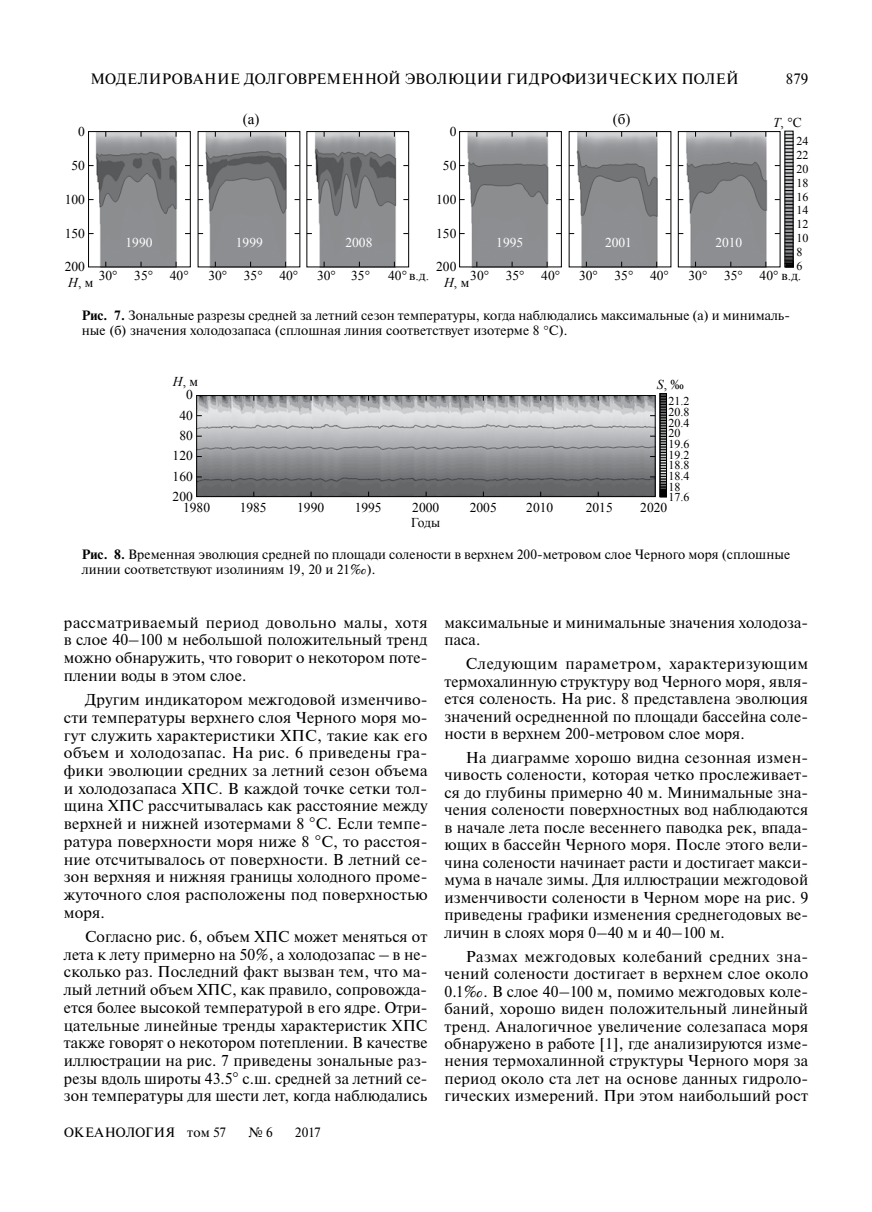
<style>
.page{position:relative;width:872px;height:1212px;background:#fff}
.page>*{position:absolute;margin:0;border:0;box-sizing:border-box;transform-origin:0 0}
.t1{font:15.75px/17.7px "Newton";color:#000;text-align:justify}
.t2{font:15px "Newton";letter-spacing:.015em;color:#000}
.t3{font:15px "Times New Roman";color:#000}
.t4{font:13.5px/15px "Newton";color:#000}
.t5{font:13.5px/20.2px "Times New Roman";color:#000;text-align:right}
.t6{font:13.5px "Times New Roman";color:#fff}
.t7{font:12px/14px "Times New Roman";color:#000;text-align:justify}
.s1{font-style:italic}
.s2{font-weight:700}
</style>
<div class="page">
<img style="left:95px;top:132px;width:302px;height:135px">
<img style="left:464px;top:132px;width:327px;height:135px">
<div style="left:784px;top:131px;width:9px;height:136px;border:1px solid #000"></div>
<div style="left:88px;top:131px;width:103px;height:136px;border:1px solid #000"></div>
<div style="left:306px;top:131px;width:103px;height:136px;border:1px solid #000"></div>
<div style="left:459px;top:131px;width:103px;height:136px;border:1px solid #000"></div>
<div style="left:678px;top:131px;width:102px;height:136px;border:1px solid #000"></div>
<svg style="left:774px;top:134px;width:19px;height:130px"></svg>
<img style="left:198px;top:397px;width:452px;height:98px">
<div style="left:196px;top:395px;width:459px;height:102px;border:1px solid #000"></div>
<div style="left:660px;top:393px;width:7px;height:104px;border:1px solid #000"></div>
<svg style="left:650px;top:396px;width:16px;height:99px"></svg>
<p class="t2" style="left:91px;top:69px;width:649px">МОДЕЛИРОВАНИЕ ДОЛГОВРЕМЕННОЙ ЭВОЛЮЦИИ ГИДРОФИЗИЧЕСКИХ ПОЛЕЙ</p>
<p class="t2" style="left:786px;top:69px;width:24px">879</p>
<p class="t3" style="left:243px;top:109px;width:18px">(а)</p>
<p class="t3" style="left:613px;top:109px;width:19px">(б)</p>
<p class="t5" style="left:773px;top:112px;width:30px"><span class="s1">T</span>, °C</p>
<p class="t5" style="left:450px;top:121px;width:8px">0</p>
<p class="t5" style="left:443px;top:155px;width:15px">50</p>
<p class="t5" style="left:436px;top:189px;width:22px">100</p>
<p class="t5" style="left:78px;top:121px;width:8px">0</p>
<p class="t5" style="left:71px;top:155px;width:15px">50</p>
<p class="t5" style="left:65px;top:189px;width:22px">100</p>
<p class="t7" style="left:796px;top:134px;width:13px;text-align:left">24<br>22<br>20<br>18<br>16<br>14<br>12<br>10<br>8<br>6</p>
<p class="t5" style="left:436px;top:223px;width:22px">150</p>
<p class="t5" style="left:65px;top:223px;width:22px">150</p>
<p class="t6" style="left:126px;top:233px;width:28px">1990</p>
<p class="t6" style="left:236px;top:233px;width:28px">1999</p>
<p class="t6" style="left:345px;top:233px;width:28px">2008</p>
<p class="t6" style="left:496px;top:233px;width:28px">1995</p>
<p class="t6" style="left:605px;top:233px;width:28px">2001</p>
<p class="t6" style="left:715px;top:233px;width:28px">2010</p>
<p class="t5" style="left:436px;top:257px;width:22px">200</p>
<p class="t5" style="left:65px;top:257px;width:22px">200</p>
<p class="t5" style="left:99px;top:266px;width:91px">30° 35° 40°</p>
<p class="t5" style="left:208px;top:266px;width:91px">30° 35° 40°</p>
<p class="t5" style="left:317px;top:266px;width:54px">30° 35°</p>
<p class="t5" style="left:388px;top:266px;width:42px">40° в.д.</p>
<p class="t5" style="left:470px;top:266px;width:91px">30° 35° 40°</p>
<p class="t5" style="left:579px;top:266px;width:91px">30° 35° 40°</p>
<p class="t5" style="left:688px;top:266px;width:114px">30° 35° 40° в.д.</p>
<p class="t5" style="left:68px;top:273px;width:27px"><span class="s1">H</span>, м</p>
<p class="t5" style="left:444px;top:273px;width:27px"><span class="s1">H</span>, м</p>
<p class="t4" style="left:82px;top:308px;width:710px"><span class="s2">Рис. 7.</span> Зональные разрезы средней за летний сезон температуры, когда наблюдались максимальные (а) и минималь&shy;ные (б) значения холодозапаса (сплошная линия соответствует изотерме 8 C).</p>
<p class="t5" style="left:173px;top:371px;width:27px"><span class="s1">H</span>, м</p>
<p class="t5" style="left:657px;top:374px;width:28px"><span class="s1">S</span>, ‰</p>
<p class="t7" style="left:668px;top:396px;width:22px;line-height:10.6px">21.2<br>20.8<br>20.4</p>
<p class="t7" style="left:668px;top:437px;width:22px">19.6</p>
<p class="t5" style="left:173px;top:384px;width:22px">0<br>40<br>80<br>120<br>160<br>200</p>
<p class="t7" style="left:668px;top:426px;width:13px">20</p>
<p class="t7" style="left:668px;top:449px;width:22px;line-height:10.6px">19.2<br>18.8<br>18.4<br>18</p>
<p class="t7" style="left:668px;top:490px;width:22px">17.6</p>
<p class="t5" style="left:183px;top:497px;width:28px">1980</p>
<p class="t5" style="left:240px;top:497px;width:28px">1985</p>
<p class="t5" style="left:297px;top:497px;width:28px">1990</p>
<p class="t5" style="left:355px;top:497px;width:28px">1995</p>
<p class="t5" style="left:412px;top:497px;width:28px">2000</p>
<p class="t5" style="left:470px;top:497px;width:28px">2005</p>
<p class="t5" style="left:526px;top:497px;width:28px">2010</p>
<p class="t5" style="left:586px;top:497px;width:28px">2015</p>
<p class="t5" style="left:640px;top:497px;width:28px">2020</p>
<p class="t5" style="left:411px;top:512px;width:30px">Годы</p>
<p class="t4" style="left:82px;top:547px;width:710px"><span class="s2">Рис. 8.</span> Временная эволюция средней по площади солености в верхнем 200-метровом слое Черного моря (сплошные линии соответствуют изолиниям 19, 20 и 21‰).</p>
<p class="t1" style="left:64px;top:614px;width:365px">рассматриваемый период довольно малы, хотя в слое 40–100 м небольшой положительный тренд можно обнаружить, что говорит о некотором поте&shy;плении воды в этом слое.</p>
<p class="t1" style="left:64px;top:691px;width:365px;text-indent:21px">Другим индикатором межгодовой изменчиво&shy;сти температуры верхнего слоя Черного моря мо&shy;гут служить характеристики ХПС, такие как его объем и холодозапас. На рис. 6 приведены гра&shy;фики эволюции средних за летний сезон объема и холодозапаса ХПС. В каждой точке сетки тол&shy;щина ХПС рассчитывалась как расстояние между верхней и нижней изотермами 8 C. Если темпе&shy;ратура поверхности моря ниже 8 C, то расстоя&shy;ние отсчитывалось от поверхности. В летний се&shy;зон верхняя и нижняя границы холодного проме&shy;жуточного слоя расположены под поверхностью моря.</p>
<p class="t1" style="left:64px;top:928px;width:365px;text-indent:21px">Согласно рис. 6, объем ХПС может меняться от лета к лету примерно на 50%, а холодозапас – в не&shy;сколько раз. Последний факт вызван тем, что ма&shy;лый летний объем ХПС, как правило, сопровожда&shy;ется более высокой температурой в его ядре. Отри&shy;цательные линейные тренды характеристик ХПС также говорят о некотором потеплении. В качестве иллюстрации на рис. 7 приведены зональные раз&shy;резы вдоль широты 43.5 с.ш. средней за летний се&shy;зон температуры для шести лет, когда наблюдались</p>
<p class="t4" style="left:64px;top:1125px;width:164px">ОКЕАНОЛОГИЯ том 57</p>
<p class="t4" style="left:248px;top:1125px;width:26px">№ 6</p>
<p class="t4" style="left:295px;top:1125px;width:28px">2017</p>
<p class="t1" style="left:444px;top:614px;width:365px">максимальные и минимальные значения холодоза&shy;паса.</p>
<p class="t1" style="left:444px;top:655px;width:365px;text-indent:21px">Следующим параметром, характеризующим термохалинную структуру вод Черного моря, явля&shy;ется соленость. На рис. 8 представлена эволюция значений осредненной по площади бассейна соле&shy;ности в верхнем 200-метровом слое моря.</p>
<p class="t1" style="left:444px;top:749px;width:365px;text-indent:21px">На диаграмме хорошо видна сезонная измен&shy;чивость солености, которая четко прослеживает&shy;ся до глубины примерно 40 м. Минимальные зна&shy;чения солености поверхностных вод наблюдаются в начале лета после весеннего паводка рек, впада&shy;ющих в бассейн Черного моря. После этого вели&shy;чина солености начинает расти и достигает макси&shy;мума в начале зимы. Для иллюстрации межгодовой изменчивости солености в Черном море на рис. 9 приведены графики изменения среднегодовых ве&shy;личин в слоях моря 0–40 м и 40–100 м.</p>
<p class="t1" style="left:444px;top:947px;width:365px;text-indent:21px">Размах межгодовых колебаний средних зна&shy;чений солености достигает в верхнем слое около 0.1‰. В слое 40–100 м, помимо межгодовых коле&shy;баний, хорошо виден положительный линейный тренд. Аналогичное увеличение солезапаса моря обнаружено в работе [1], где анализируются изме&shy;нения термохалинной структуры Черного моря за период около ста лет на основе данных гидроло&shy;гических измерений. При этом наибольший рост</p>
</div>
